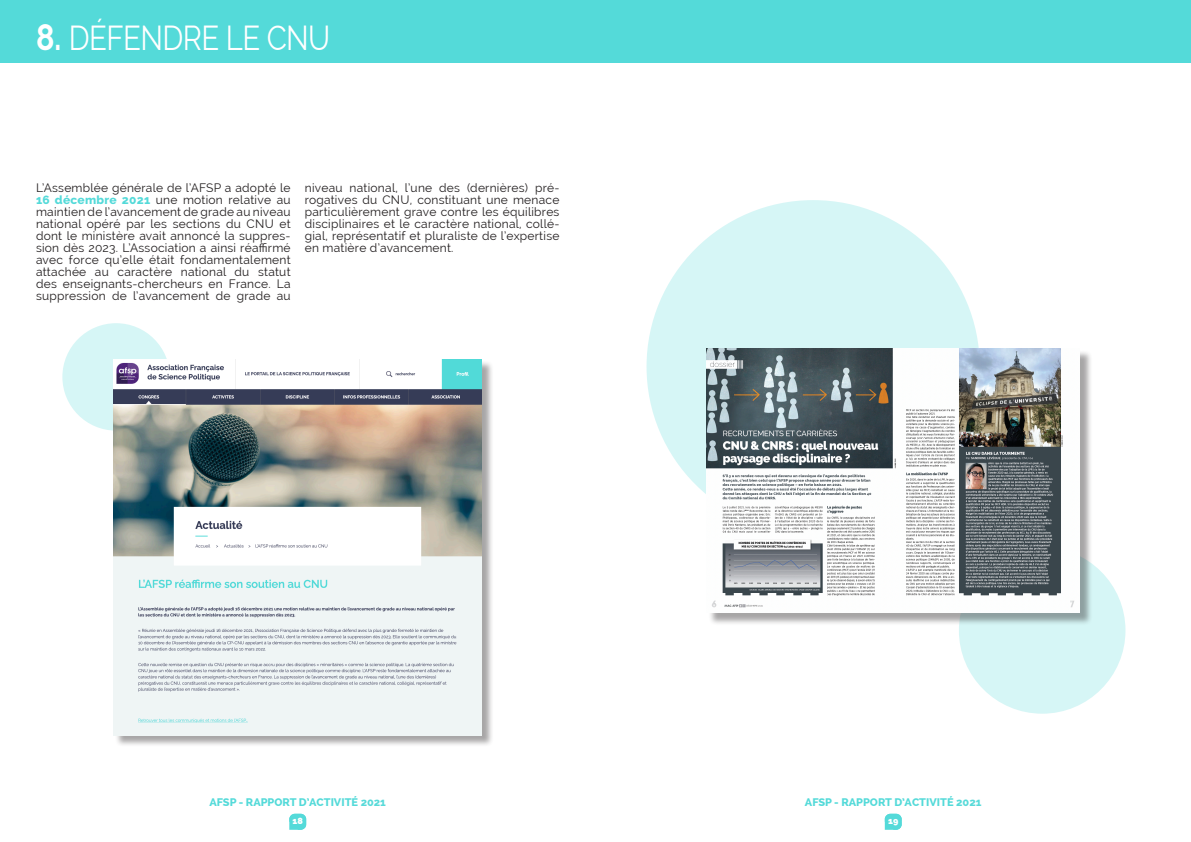
<style>
.page{position:relative;width:1191px;height:842px;background:#fff}
.page>*{position:absolute;margin:0;border:0;box-sizing:border-box;transform-origin:0 0}
.Titre{font:34px "Raleway";letter-spacing:-.02em;color:#fff;scale:.86 1}
.t1{font:12px/12px "Raleway";letter-spacing:.02em;color:#231f20;text-align:justify}
.t2{font:800 11px "Raleway";color:#54dad9}
.t3{font:800 9px "Raleway";color:#fff}
.s1{font-weight:700;font-size:36.9px}
.s2{font-weight:800;color:#54dad9}
.s3{color:#59dad9}
</style>
<div class="page">
<svg style="left:289px;top:814px;width:17px;height:16px"></svg>
<svg style="left:884px;top:814px;width:17px;height:16px"></svg>
<div style="left:62px;top:323px;width:108px;height:108px;background:#d6f6f6;border-radius:50%"></div>
<div style="left:0;top:0;width:1191px;height:62px;background:#54dad9"></div>
<div style="left:646px;top:200px;width:333px;height:333px;background:#d6f6f6;border-radius:50%"></div>
<div style="left:959px;top:547px;width:166px;height:167px;background:#d6f6f6;border-radius:50%"></div>
<div style="left:708px;top:350px;width:384px;height:275px;background:#231f20;opacity:.4"></div>
<img style="left:706px;top:348px;width:374px;height:265px">
<div style="left:115px;top:361px;width:379px;height:386px;background:#231f20;opacity:.4"></div>
<img style="left:114px;top:359px;width:368px;height:376px">
<p class="Titre" style="left:36px;top:18px;width:344px"><span class="s1">8.</span> DÉFENDRE LE CNU</p>
<p class="t1" style="left:36px;top:181px;width:256px">L’Assemblée générale de l’AFSP a adopté le <span class="s2">16 décembre 2021</span> une motion relative au maintien de l’avancement de grade au niveau national opéré par les sections du CNU et dont le ministère avait annoncé la suppres&shy;sion dès 2023. L’Association a ainsi réaffirmé avec force qu’elle était fondamentalement attachée au caractère national du statut des enseignants-chercheurs en France. La suppression de l’avancement de grade au</p>
<p class="t1" style="left:305px;top:181px;width:256px">niveau national, l’une des (dernières) pré&shy;rogatives du CNU, constituant une menace particulièrement grave contre les équilibres disciplinaires et le caractère national, collé&shy;gial, représentatif et pluraliste de l’expertise en matière d’avancement.</p>
<p class="t2" style="left:209px;top:796px;width:178px">AFSP - RAPPORT D’ACTIVITÉ <span class="s3">2021</span></p>
<p class="t2" style="left:805px;top:796px;width:178px">AFSP - RAPPORT D’ACTIVITÉ <span class="s3">2021</span></p>
<p class="t3" style="left:292px;top:816px;width:12px">18</p>
<p class="t3" style="left:888px;top:816px;width:12px">19</p>
</div>
